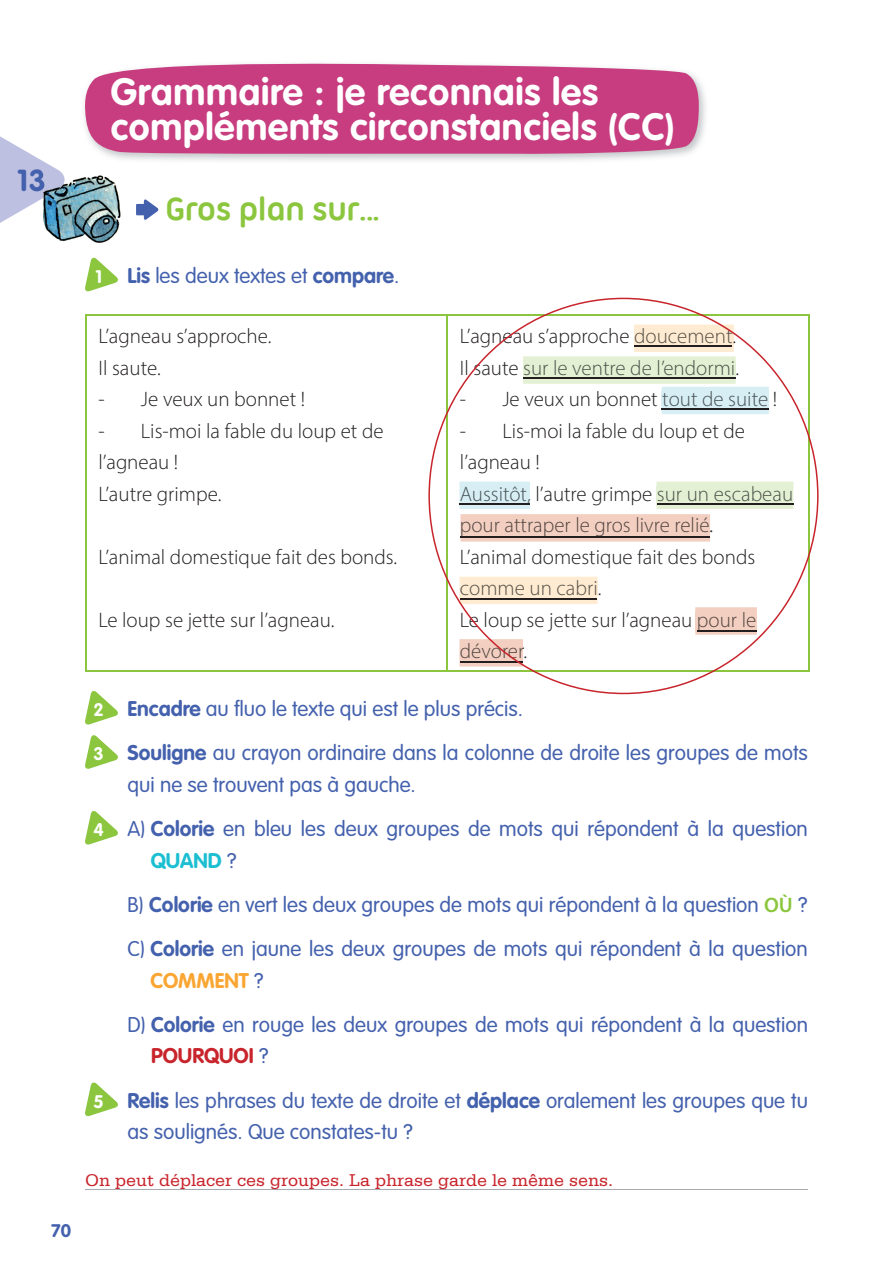
<style>
.page{position:relative;width:893px;height:1263px;background:#fff}
.page>*{position:absolute;margin:0;border:0;box-sizing:border-box;transform-origin:0 0}
.t1{font:700 37.5px/34.5px "VAG Rounded Std";letter-spacing:.02em;color:#fff}
.t2{font:700 34.5px "Ubuntu Titling";letter-spacing:-.03em;color:#8bc63e}
.t3{font:700 30px "VAG Rounded Std";color:#4461ad}
.t4{font:300 21px/44.2px "VAG Rounded Std";color:#4461ad}
.t5{font:300 21px/31.5px "Myriad Pro";color:#231f20}
.t6{font:300 21px "Myriad Pro";color:#534541}
.t7{font:300 21px "Myriad Pro";color:#485356}
.t8{font:300 21px "Myriad Pro";color:#575047}
.t9{font:300 21px "Myriad Pro";color:#4d534a}
.t10{font:18px "Serifa Std";color:#c8242b}
.t11{font:700 18px "VAG Rounded Std";color:#4461ad}
.s1{font-weight:700;font-size:18px;color:#fff}
.s2{font-weight:700}
.s3{font-weight:700;color:#1cbed2}
.s4{font-family:"Myriad Pro";font-weight:600;color:#8bc63e}
.s5{font-weight:700;color:#faa633}
.s6{font-weight:700;color:#c8242b}
</style>
<div class="page">
<hr style="left:85px;top:1189px;width:723px;height:1px;background:#a8a9ad">
<svg style="left:84px;top:62px;width:615px;height:93px;fill:#c73d80"></svg>
<svg style="left:144px;top:199px;width:15px;height:21px"></svg>
<div style="left:136px;top:204px;width:12px;height:11px;background:#4461ad"></div>
<svg style="left:85px;top:257px;width:33px;height:35px"></svg>
<hr style="left:85px;top:314px;width:362px;height:1px;background:#8bc63e">
<hr style="left:85px;top:315px;width:1px;height:356px;background:#8bc63e">
<hr style="left:85px;top:671px;width:362px;height:1px;background:#8bc63e">
<svg style="left:85px;top:691px;width:33px;height:34px"></svg>
<svg style="left:85px;top:735px;width:33px;height:34px"></svg>
<svg style="left:85px;top:811px;width:33px;height:34px"></svg>
<svg style="left:85px;top:1082px;width:33px;height:35px"></svg>
<img style="left:63px;top:175px;width:58px;height:68px">
<svg style="left:0;top:136px;width:67px;height:105px"></svg>
<svg style="left:428px;top:298px;width:391px;height:396px"></svg>
<h3 class="t3" style="left:17px;top:163px;width:30px">13</h3>
<h1 class="t1" style="left:111px;top:76px;width:565px">Grammaire : je reconnais les compléments circonstanciels (CC)</h1>
<h2 class="t2" style="left:165px;top:189px;width:216px">Gros plan sur…</h2>
<p class="t4" style="left:95px;top:254px;width:305px"><span class="s1">1</span> <span class="s2">Lis</span> les deux textes et <span class="s2">compare</span>.</p>
<p class="t5" style="left:98px;top:320px;width:175px">L’agneau s’approche.<br>Il saute.</p>
<p class="t5" style="left:98px;top:383px;width:208px">- Je veux un bonnet !</p>
<p class="t5" style="left:98px;top:415px;width:287px">- Lis-moi la fable du loup et de l’agneau !<br>L’autre grimpe.</p>
<p class="t5" style="left:98px;top:541px;width:300px">L’animal domestique fait des bonds.</p>
<p class="t5" style="left:98px;top:604px;width:237px">Le loup se jette sur l’agneau.</p>
<p class="t8" style="left:460px;top:324px;width:278px">L’agneau s’approche doucement.</p>
<p class="t9" style="left:460px;top:355px;width:281px">Il saute sur le ventre de l’endormi.</p>
<p class="t7" style="left:460px;top:387px;width:319px">- Je veux un bonnet tout de suite !</p>
<p class="t5" style="left:460px;top:415px;width:287px">- Lis-moi la fable du loup et de l’agneau !</p>
<p class="t7" style="left:460px;top:481px;width:335px">Aussitôt, l’autre grimpe sur un escabeau</p>
<p class="t6" style="left:460px;top:513px;width:255px">pour attraper le gros livre relié.</p>
<p class="t5" style="left:460px;top:541px;width:297px">L’animal domestique fait des bonds</p>
<p class="t8" style="left:460px;top:576px;width:143px">comme un cabri.</p>
<p class="t6" style="left:460px;top:607px;width:298px">Le loup se jette sur l’agneau pour le</p>
<p class="t6" style="left:460px;top:639px;width:69px">dévorer.</p>
<p class="t11" style="left:51px;top:1220px;width:22px">70</p>
<p class="t4" style="left:93px;top:687px;width:716px"><span class="s1">2</span> <span class="s2">Encadre</span> au fluo le texte qui est le plus précis.<br><span class="s1">3</span> <span class="s2">Souligne</span> au crayon ordinaire dans la colonne de droite les groupes de mots</p>
<p class="t4" style="left:93px;top:763px;width:716px;text-indent:34px">qui ne se trouvent pas à gauche.<br><span class="s1">4</span> A) <span class="s2">Colorie</span> en bleu les deux groupes de mots qui répondent à la question</p>
<p class="t4" style="left:128px;top:839px;width:682px;text-indent:23px"><span class="s3">QUAND</span> ?<br>B) <span class="s2">Colorie</span> en vert les deux groupes de mots qui répondent à la question <span class="s4">OÙ</span> ?<br>C) <span class="s2">Colorie</span> en jaune les deux groupes de mots qui répondent à la question</p>
<p class="t4" style="left:128px;top:959px;width:682px;text-indent:23px"><span class="s5">COMMENT</span> ?<br>D) <span class="s2">Colorie</span> en rouge les deux groupes de mots qui répondent à la question</p>
<p class="t4" style="left:93px;top:1034px;width:716px;text-indent:58px"><span class="s6">POURQUOI</span> ?<br><span class="s1">5</span> <span class="s2">Relis</span> les phrases du texte de droite et <span class="s2">déplace</span> oralement les groupes que tu</p>
<p class="t4" style="left:128px;top:1110px;width:287px">as soulignés. Que constates-tu ?</p>
<p class="t10" style="left:85px;top:1170px;width:530px">On peut déplacer ces groupes. La phrase garde le même sens.</p>
</div>
